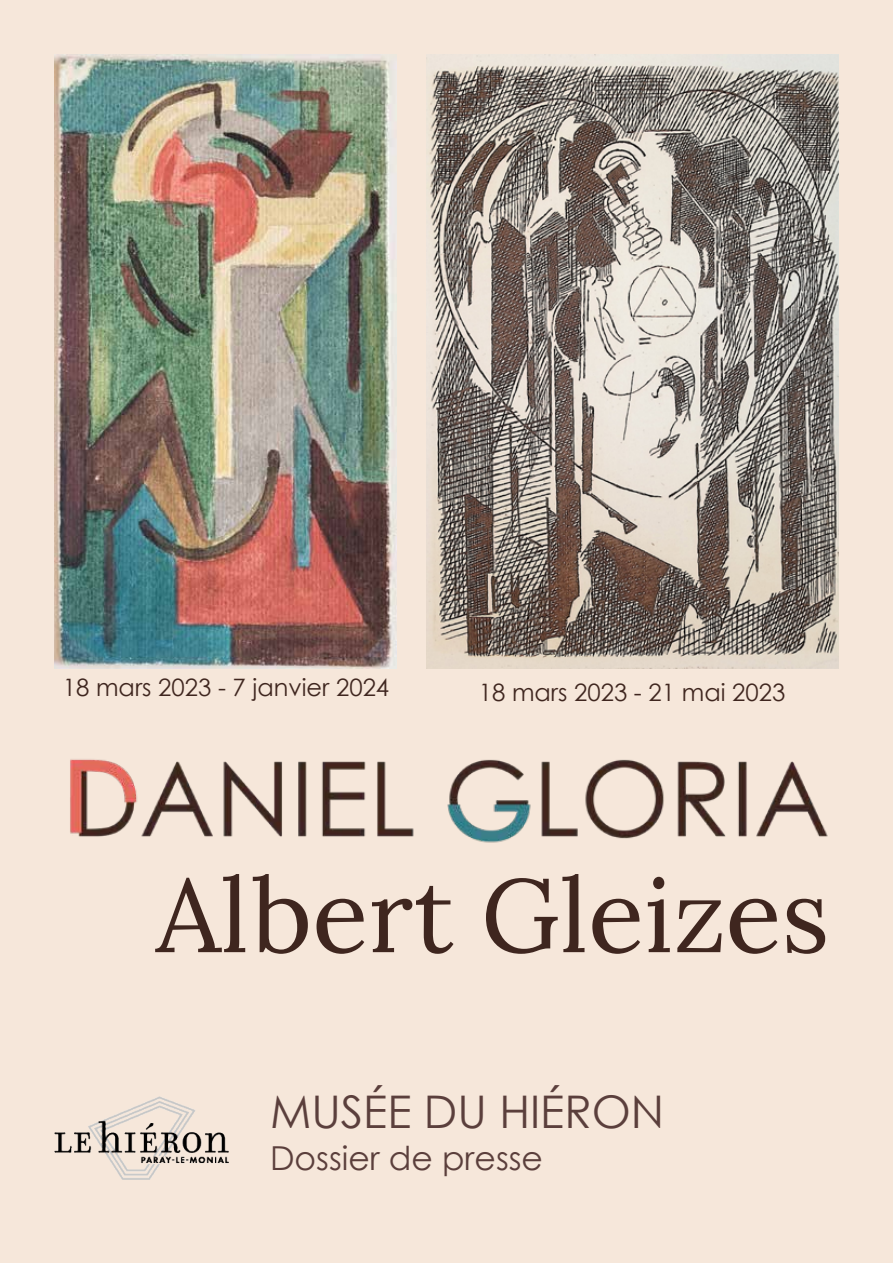
<style>
.page{position:relative;width:893px;height:1263px;background:#f6e7da}
.page>*{position:absolute;margin:0;border:0;box-sizing:border-box;transform-origin:0 0}
.t1{font:103.5px "Lora";color:#3f261f}
.t2{font:45px "Century Gothic";color:#5b3f3c}
.t3{font:33px "Century Gothic";color:#5b3f3c}
.t4{font:24px "Century Gothic";color:#3f261f}
</style>
<div class="page">
<img style="left:70px;top:759px;width:758px;height:84px">
<img style="left:54px;top:54px;width:343px;height:614px">
<img style="left:427px;top:54px;width:412px;height:614px">
<img style="left:54px;top:1096px;width:174px;height:83px">
<p class="t4" style="left:63px;top:671px;width:328px">18 mars 2023 - 7 janvier 2024</p>
<p class="t4" style="left:479px;top:675px;width:308px">18 mars 2023 - 21 mai 2023</p>
<h1 class="t1" style="left:156px;top:837px;width:675px">Albert Gleizes</h1>
<h2 class="t2" style="left:270px;top:1081px;width:396px">MUSÉE DU HIÉRON</h2>
<h3 class="t3" style="left:270px;top:1135px;width:275px">Dossier de presse</h3>
</div>
